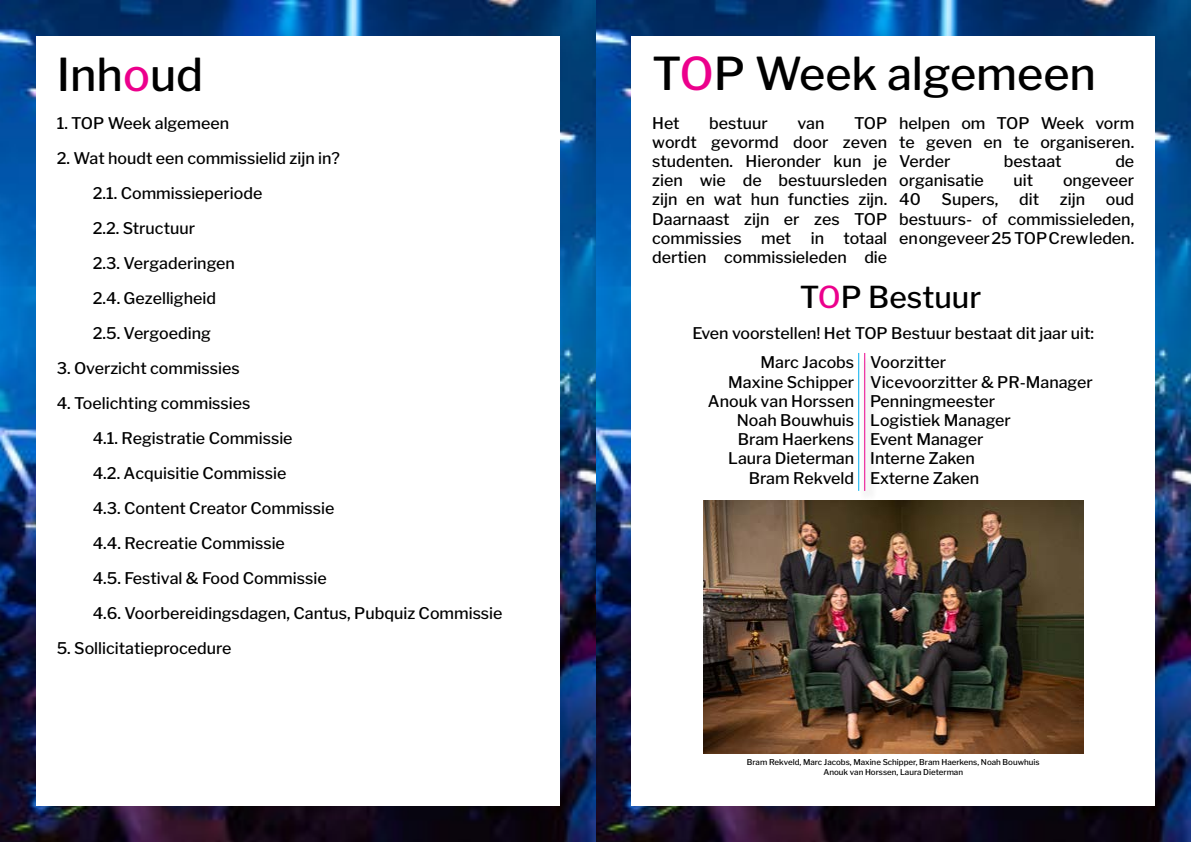
<style>
.page{position:relative;width:1191px;height:842px;background:#fff}
.page>*{position:absolute;margin:0;border:0;box-sizing:border-box;transform-origin:0 0}
.t1{font:500 45px "Libre Franklin";color:#000}
.t2{font:500 30px "Libre Franklin";color:#000}
.t3{font:500 16px/19.2px "Libre Franklin";color:#000}
.t4{font:500 8px/9.6px "Libre Franklin";color:#000;text-align:center}
.s1{color:#ec008c}
</style>
<div class="page">
<img style="left:0;top:0;width:1191px;height:842px">
<div style="left:36px;top:36px;width:523px;height:770px;background:#fff"></div>
<div style="left:631px;top:36px;width:524px;height:770px;background:#fff"></div>
<div style="left:860px;top:355px;width:12px;height:148px;background:#000;opacity:.25"></div>
<hr style="left:858px;top:353px;width:1px;height:138px;background:#00aeef">
<div style="left:866px;top:355px;width:12px;height:148px;background:#f8f8f8"></div>
<hr style="left:864px;top:353px;width:1px;height:138px;background:#ec008c">
<img style="left:703px;top:500px;width:380px;height:254px">
<h1 class="t1" style="left:57px;top:48px;width:148px">Inh<span class="s1">o</span>ud</h1>
<p class="t3" style="left:57px;top:113px;width:174px">1. TOP Week algemeen</p>
<p class="t3" style="left:93px;top:140px;width:249px;line-height:35px;text-indent:-36px">2. Wat houdt een commissielid zijn in?<br>2.1. Commissieperiode<br>2.2. Structuur<br>2.3. Vergaderingen<br>2.4. Gezelligheid<br>2.5. Vergoeding</p>
<p class="t3" style="left:57px;top:358px;width:184px">3. Overzicht commissies</p>
<p class="t3" style="left:93px;top:385px;width:411px;line-height:35px;text-indent:-36px">4. Toelichting commissies<br>4.1. Registratie Commissie<br>4.2. Acquisitie Commissie<br>4.3. Content Creator Commissie<br>4.4. Recreatie Commissie<br>4.5. Festival &amp; Food Commissie<br>4.6. Voorbereidingsdagen, Cantus, Pubquiz Commissie</p>
<p class="t3" style="left:57px;top:638px;width:176px">5. Sollicitatieprocedure</p>
<h1 class="t1" style="left:652px;top:47px;width:445px">T<span class="s1">O</span>P Week algemeen</h1>
<p class="t3" style="left:652px;top:113px;width:29px">Het</p>
<p class="t3" style="left:709px;top:113px;width:60px">bestuur</p>
<p class="t3" style="left:797px;top:113px;width:29px">van</p>
<p class="t3" style="left:652px;top:113px;width:236px;text-align:justify;text-indent:202px">TOP wordt gevormd door zeven studenten. Hieronder kun je zien wie de bestuursleden zijn en wat hun functies zijn.<br>Daarnaast zijn er zes TOP commissies met in totaal dertien commissieleden die</p>
<p class="t3" style="left:899px;top:113px;width:236px;text-align:justify">helpen om TOP Week vorm te geven en te organiseren.<br>Verder</p>
<p class="t3" style="left:1004px;top:152px;width:59px">bestaat</p>
<p class="t3" style="left:1115px;top:152px;width:20px">de</p>
<p class="t3" style="left:899px;top:171px;width:86px">organisatie</p>
<p class="t3" style="left:1013px;top:171px;width:21px">uit</p>
<p class="t3" style="left:1063px;top:171px;width:73px">ongeveer</p>
<p class="t3" style="left:899px;top:190px;width:23px">40</p>
<p class="t3" style="left:941px;top:190px;width:58px">Supers,</p>
<p class="t3" style="left:1019px;top:190px;width:22px">dit</p>
<p class="t3" style="left:1059px;top:190px;width:27px">zijn</p>
<p class="t3" style="left:899px;top:190px;width:236px;text-align:justify;text-indent:206px">oud bestuurs- of commissieleden, en ongeveer 25 TOP Crew leden.</p>
<h2 class="t2" style="left:799px;top:279px;width:183px">T<span class="s1">O</span>P Bestuur</h2>
<p class="t3" style="left:870px;top:318px;width:225px;line-height:29.8px;text-indent:-178px">Even voorstellen! Het TOP Bestuur bestaat dit jaar uit:<br>Voorzitter</p>
<p class="t3" style="left:870px;top:372px;width:224px">Vicevoorzitter &amp; PR-Manager<br>Penningmeester<br>Logistiek Manager<br>Event Manager<br>Interne Zaken<br>Externe Zaken</p>
<p class="t3" style="left:708px;top:353px;width:148px;text-align:right">Marc Jacobs<br>Maxine Schipper<br>Anouk van Horssen<br>Noah Bouwhuis<br>Bram Haerkens<br>Laura Dieterman<br>Bram Rekveld</p>
<p class="t4" style="left:747px;top:757px;width:294px">Bram Rekveld, Marc Jacobs, Maxine Schipper, Bram Haerkens, Noah Bouwhuis<br>Anouk van Horssen, Laura Dieterman</p>
</div>
